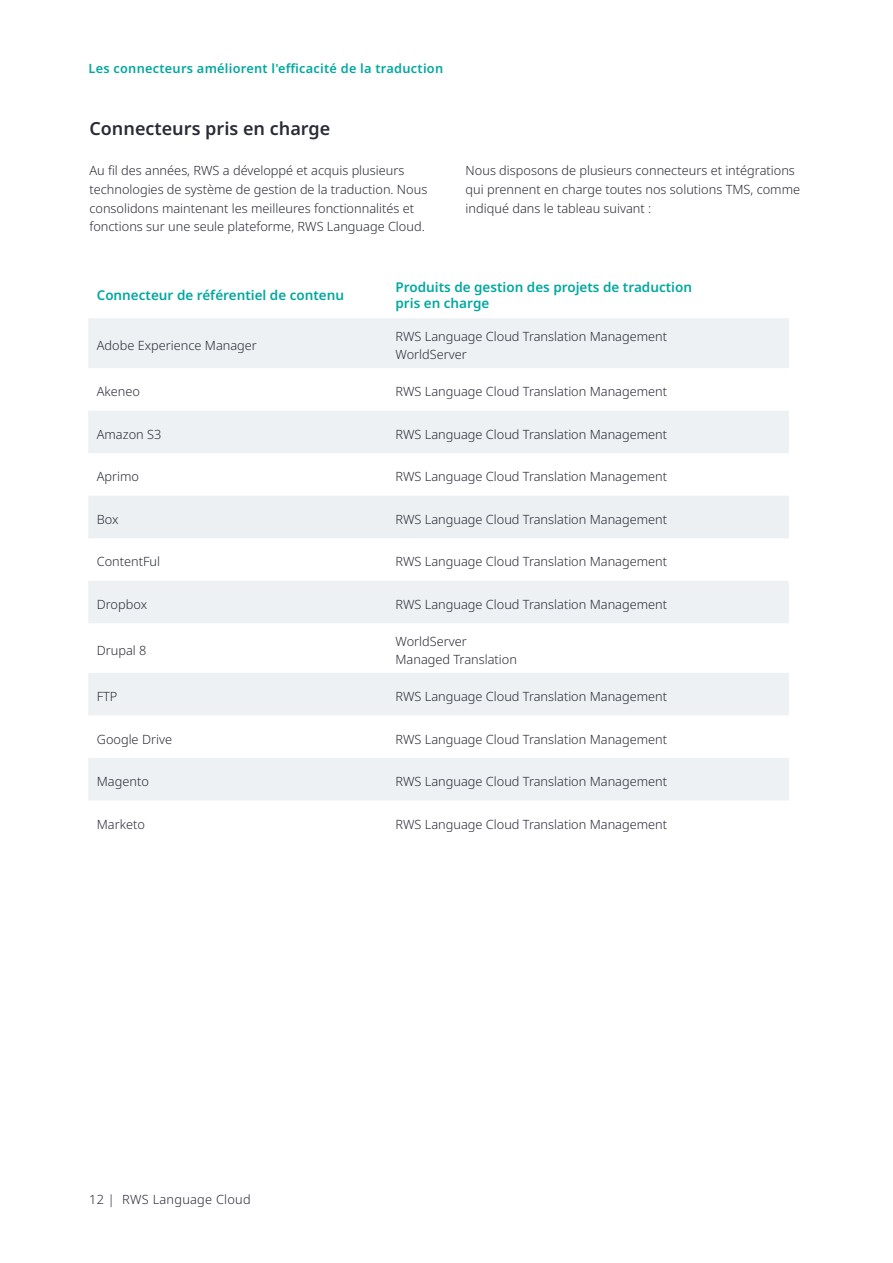
<style>
.page{position:relative;width:893px;height:1263px;background:#fff}
.page>*{position:absolute;margin:0;border:0;box-sizing:border-box;transform-origin:0 0}
.t1{font:600 18px "Noto Sans";color:#292b36}
.t2{font:600 13.5px/16.2px "Noto Sans";color:#00a89f}
.t3{font:300 12.75px/18.8px "Noto Sans";color:#292b36}
.t4{font:600 12.75px "Noto Sans";letter-spacing:.02em;color:#00a89f}
.t5{font:300 12.75px "Noto Sans";letter-spacing:.02em;color:#292b36}
</style>
<div class="page">
<svg style="left:88px;top:318px;width:701px;height:482px"></svg>
<div style="left:88px;top:496px;width:701px;height:42px;background:#ecf0f3"></div>
<p class="t4" style="left:89px;top:60px;width:356px">Les connecteurs améliorent l'efficacité de la traduction</p>
<h1 class="t1" style="left:89px;top:116px;width:242px">Connecteurs pris en charge</h1>
<p class="t3" style="left:89px;top:161px;width:339px">Au fil des années, RWS a développé et acquis plusieurs technologies de système de gestion de la traduction. Nous consolidons maintenant les meilleures fonctionnalités et fonctions sur une seule plateforme, RWS Language Cloud.</p>
<p class="t3" style="left:466px;top:161px;width:336px">Nous disposons de plusieurs connecteurs et intégrations qui prennent en charge toutes nos solutions TMS, comme indiqué dans le tableau suivant :</p>
<p class="t2" style="left:97px;top:288px;width:249px">Connecteur de référentiel de contenu</p>
<p class="t2" style="left:395px;top:279px;width:298px">Produits de gestion des projets de traduction pris en charge</p>
<p class="t3" style="left:97px;top:336px;width:162px">Adobe Experience Manager</p>
<p class="t3" style="left:395px;top:327px;width:273px">RWS Language Cloud Translation Management<br>WorldServer</p>
<p class="t3" style="left:97px;top:383px;width:45px">Akeneo</p>
<p class="t3" style="left:395px;top:383px;width:273px">RWS Language Cloud Translation Management</p>
<p class="t3" style="left:97px;top:425px;width:66px">Amazon S3</p>
<p class="t3" style="left:395px;top:425px;width:273px">RWS Language Cloud Translation Management</p>
<p class="t3" style="left:97px;top:468px;width:44px">Aprimo</p>
<p class="t3" style="left:395px;top:468px;width:273px">RWS Language Cloud Translation Management</p>
<p class="t3" style="left:97px;top:510px;width:23px">Box</p>
<p class="t3" style="left:395px;top:510px;width:273px">RWS Language Cloud Translation Management</p>
<p class="t3" style="left:97px;top:553px;width:65px">ContentFul</p>
<p class="t3" style="left:395px;top:553px;width:273px">RWS Language Cloud Translation Management</p>
<p class="t3" style="left:97px;top:595px;width:52px">Dropbox</p>
<p class="t3" style="left:395px;top:595px;width:273px">RWS Language Cloud Translation Management</p>
<p class="t3" style="left:97px;top:641px;width:51px">Drupal 8</p>
<p class="t3" style="left:395px;top:632px;width:123px">WorldServer<br>Managed Translation</p>
<p class="t3" style="left:97px;top:687px;width:22px">FTP</p>
<p class="t3" style="left:395px;top:687px;width:273px">RWS Language Cloud Translation Management</p>
<p class="t3" style="left:97px;top:730px;width:77px">Google Drive</p>
<p class="t3" style="left:395px;top:730px;width:273px">RWS Language Cloud Translation Management</p>
<p class="t3" style="left:97px;top:772px;width:54px">Magento</p>
<p class="t3" style="left:395px;top:772px;width:273px">RWS Language Cloud Translation Management</p>
<p class="t3" style="left:97px;top:815px;width:50px">Marketo</p>
<p class="t3" style="left:395px;top:815px;width:273px">RWS Language Cloud Translation Management</p>
<p class="t5" style="left:89px;top:1191px;width:163px">12 | RWS Language Cloud</p>
</div>
